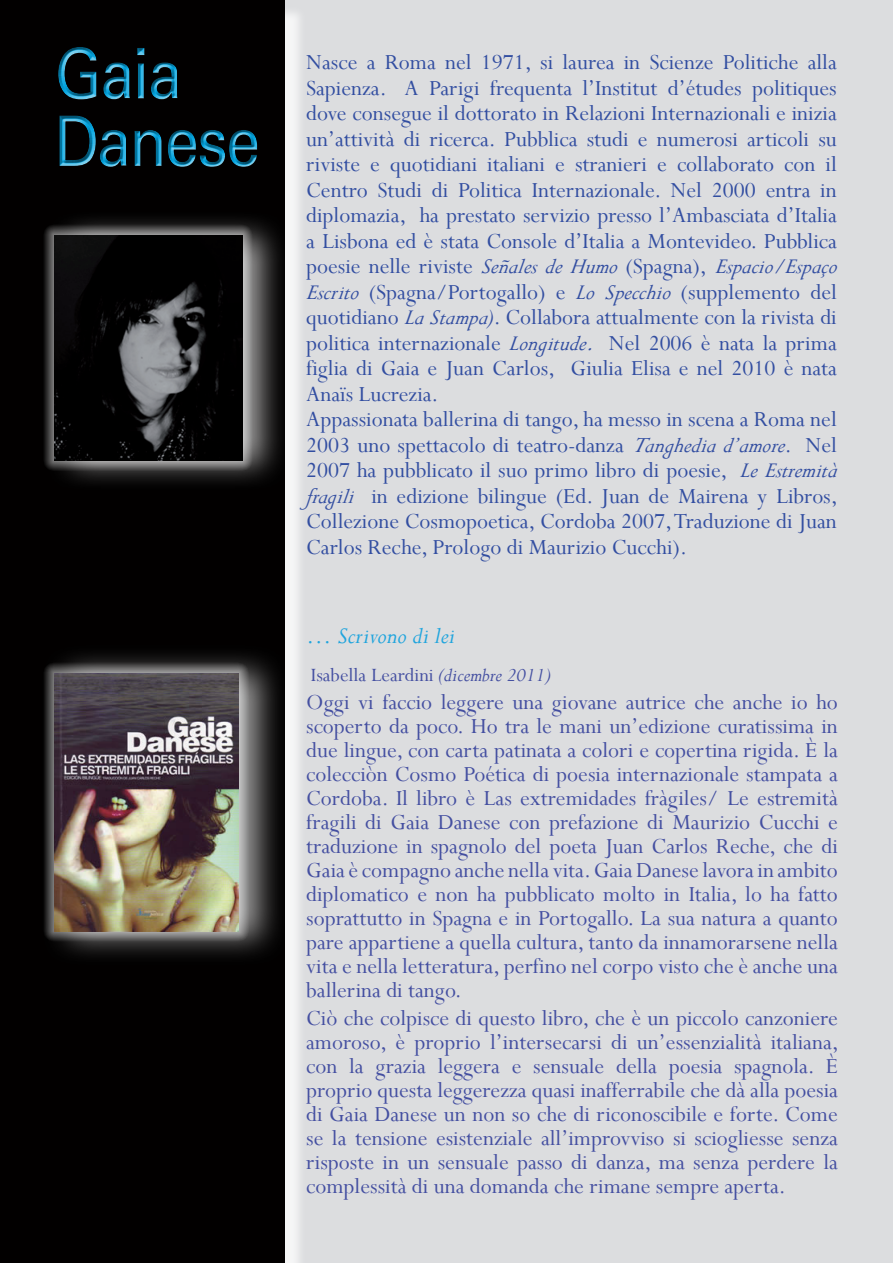
<style>
.page{position:relative;width:893px;height:1263px;background:#fff}
.page>*{position:absolute;margin:0;border:0;box-sizing:border-box;transform-origin:0 0}
.t1{font:70.05px/67.5px "Univers";letter-spacing:-.03em;color:#05a5e0;scale:.88 1}
.t2{font:italic 25.5px "Perpetua";color:#1fa4dd}
.t3{font:24px/24px "Perpetua";color:#444fa1;text-align:justify}
.t4{font:24px/25.5px "Perpetua";color:#324ea1}
.t5{font:21px "Perpetua";color:#444fa1}
.s1{font-style:italic}
</style>
<div class="page">
<div style="left:267px;top:0;width:626px;height:1263px;background:#dcdddf"></div>
<div style="left:5px;top:5px;width:311px;height:1258px;background:#fff;opacity:.75"></div>
<div style="left:0;top:0;width:285px;height:1263px;background:#020000"></div>
<div style="left:33px;top:636px;width:277px;height:346px;background:#fff;opacity:.63"></div>
<div style="left:43px;top:662px;width:213px;height:284px;background:#fff;opacity:.91"></div>
<img style="left:54px;top:673px;width:184px;height:258px">
<div style="left:44px;top:209px;width:252px;height:292px;background:#fff;opacity:.65"></div>
<div style="left:43px;top:224px;width:214px;height:251px;background:#fff;opacity:.94"></div>
<img style="left:54px;top:235px;width:188px;height:226px">
<div style="left:42px;top:33px;width:282px;height:163px;background:#231f20;opacity:.75"></div>
<h1 class="t1" style="left:54px;top:41px;width:236px">Gaia<br>Danese</h1>
<p class="t4" style="left:306px;top:49px;width:536px">Nasce a Roma nel 1971, si laurea in Scienze Politiche alla Sapienza. A Parigi frequenta l’Institut d’études politiques dove consegue il dottorato in Relazioni Internazionali e inizia un’attività di ricerca. Pubblica studi e numerosi articoli su riviste e quotidiani italiani e stranieri e collaborato con il Centro Studi di Politica Internazionale. Nel 2000 entra in diplomazia, ha prestato servizio presso l’Ambasciata d’Italia a Lisbona ed è stata Console d’Italia a Montevideo. Pubblica poesie nelle riviste <span class="s1">Señales de Humo</span> (Spagna), <span class="s1">Espacio/Espaço Escrito</span> (Spagna/Portogallo) e <span class="s1">Lo Specchio</span> (supplemento del quotidiano <span class="s1">La Stampa)</span>. Collabora attualmente con la rivista di politica internazionale <span class="s1">Longitude</span><span class="s1">.</span> Nel 2006 è nata la prima figlia di Gaia e Juan Carlos, Giulia Elisa e nel 2010 è nata Anaïs Lucrezia.<br>Appassionata ballerina di tango, ha messo in scena a Roma nel 2003 uno spettacolo di teatro-danza <span class="s1">T</span><span class="s1">anghedia d’amore</span>. Nel 2007 ha pubblicato il suo primo libro di poesie, <span class="s1">Le Estremità fragili</span> in edizione bilingue (Ed. Juan de Mairena y Libros, Collezione Cosmopoetica, Cordoba 2007, Traduzione di Juan Carlos Reche, Prologo di Maurizio Cucchi).</p>
<p class="t2" style="left:306px;top:619px;width:150px">… Scrivono di lei</p>
<p class="t5" style="left:311px;top:661px;width:241px">Isabella Leardini <span class="s1">(dicembre 2011)</span></p>
<p class="t3" style="left:306px;top:689px;width:533px">Oggi vi faccio leggere una giovane autrice che anche io ho scoperto da poco. Ho tra le mani un’edizione curatissima in due lingue, con carta patinata a colori e copertina rigida. È la colecciòn Cosmo Poética di poesia internazionale stampata a Cordoba. Il libro è Las extremidades fràgiles/ Le estremità fragili di Gaia Danese con prefazione di Maurizio Cucchi e traduzione in spagnolo del poeta Juan Carlos Reche, che di Gaia è compagno anche nella vita. Gaia Danese lavora in ambito diplomatico e non ha pubblicato molto in Italia, lo ha fatto soprattutto in Spagna e in Portogallo. La sua natura a quanto pare appartiene a quella cultura, tanto da innamorarsene nella vita e nella letteratura, perfino nel corpo visto che è anche una ballerina di tango.</p>
<p class="t3" style="left:306px;top:1006px;width:534px">Ciò che colpisce di questo libro, che è un piccolo canzoniere amoroso, è proprio l’intersecarsi di un’essenzialità italiana, con la grazia leggera e sensuale della poesia spagnola. È proprio questa leggerezza quasi inafferrabile che dà alla poesia di Gaia Danese un non so che di riconoscibile e forte. Come se la tensione esistenziale all’improvviso si sciogliesse senza risposte in un sensuale passo di danza, ma senza perdere la complessità di una domanda che rimane sempre aperta.</p>
</div>
